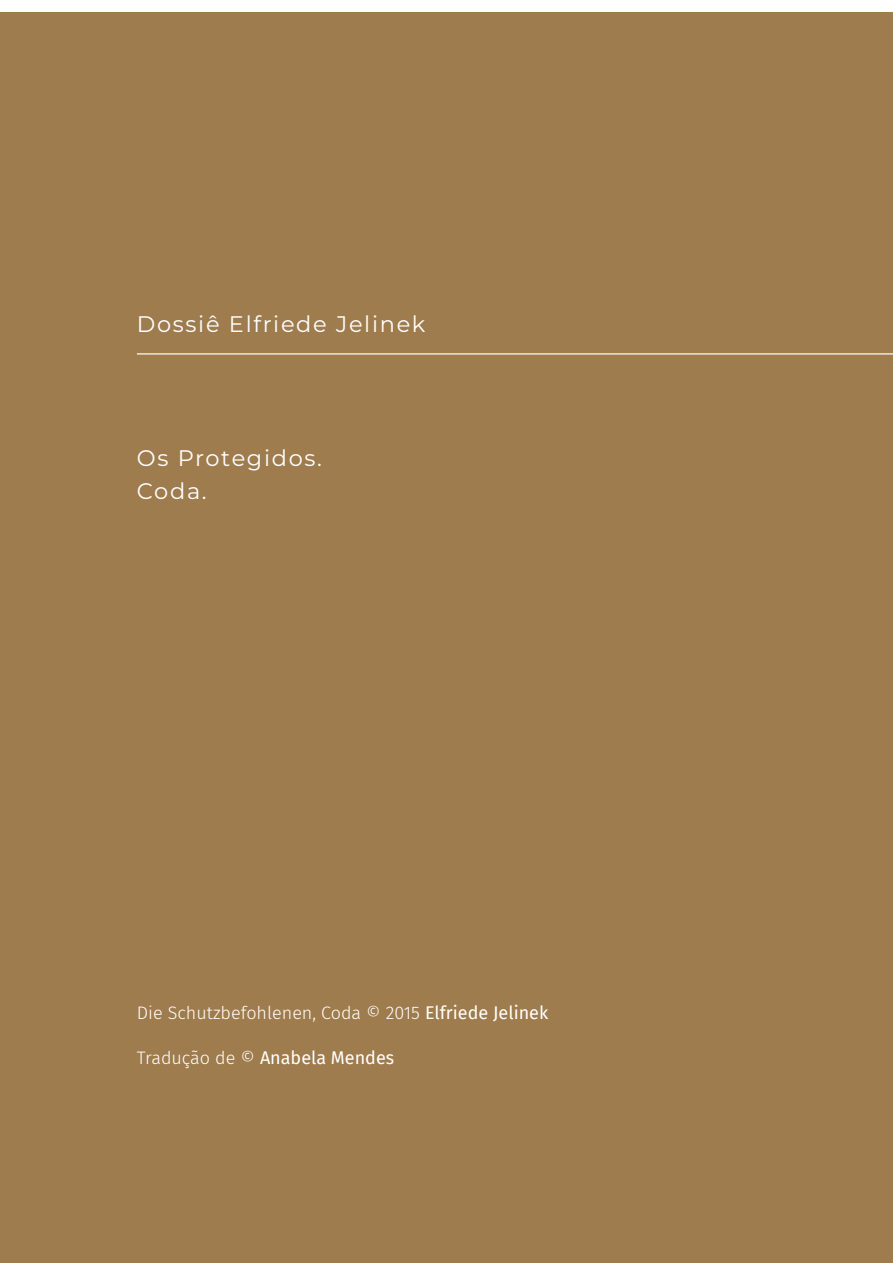
<style>
.page{position:relative;width:893px;height:1263px;background:#9f7c4d}
.page>*{position:absolute;margin:0;border:0;box-sizing:border-box;transform-origin:0 0}
.t1{font:22.5px/33.3px "Montserrat";letter-spacing:.075em;color:#fff}
.t2{font:300 18px "Fira Sans";color:#fff}
.t3{font:18px "Fira Sans";color:#fff}
.s1{font-weight:400}
.s2{font-weight:300}
</style>
<div class="page">
<div style="left:0;top:0;width:893px;height:11px;background:#fff"></div>
<hr style="left:137px;top:353px;width:756px;height:1px;background:#fff">
<p class="t1" style="left:137px;top:307px;width:290px">Dossiê Elfriede Jelinek</p>
<p class="t1" style="left:137px;top:440px;width:187px">Os Protegidos.<br>Coda.</p>
<p class="t2" style="left:137px;top:1000px;width:413px">Die Schutzbefohlenen, Coda © 2015 <span class="s1">Elfriede Jelinek</span></p>
<p class="t3" style="left:137px;top:1044px;width:259px"><span class="s2">Tradução de ©</span> Anabela Mendes</p>
</div>
